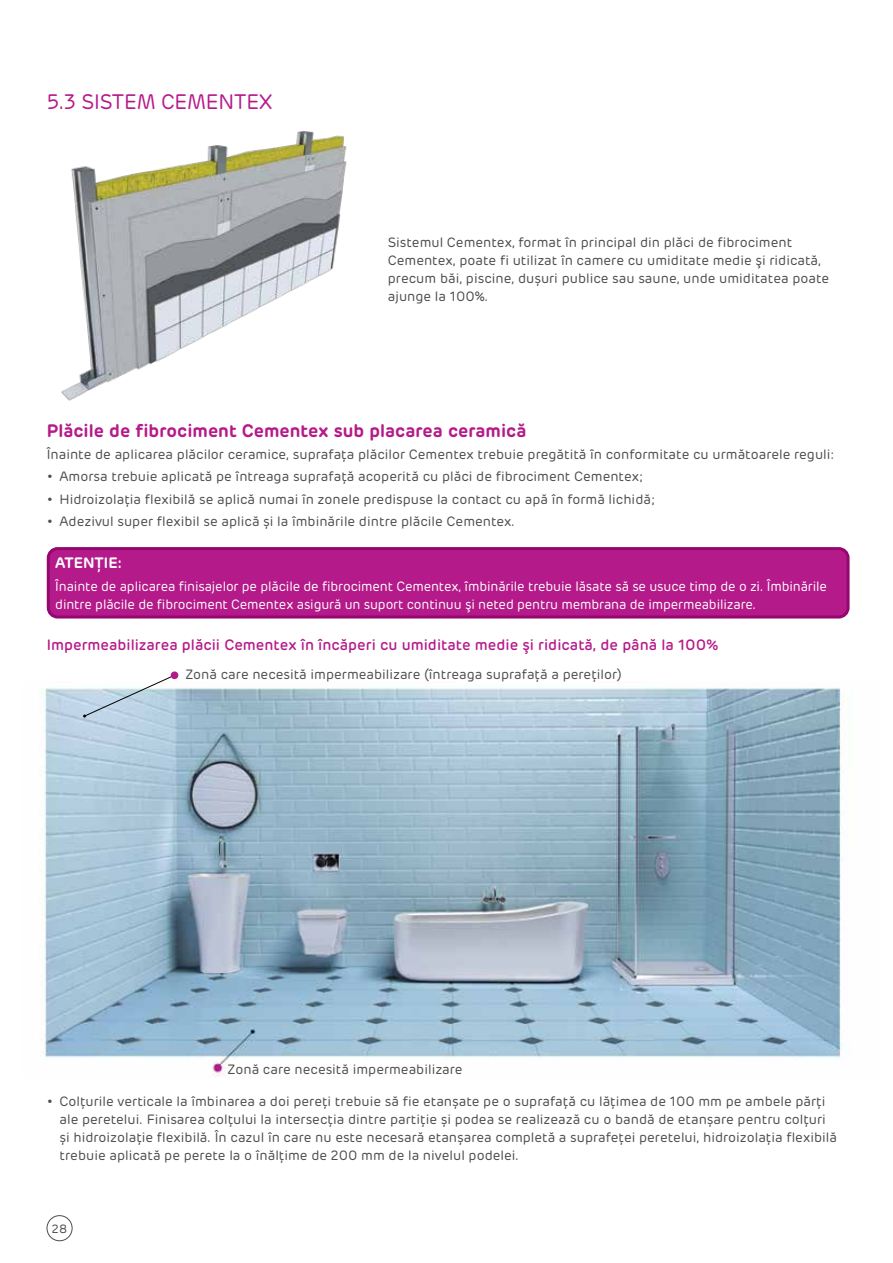
<style>
.page{position:relative;width:893px;height:1263px;background:#fff}
.page>*{position:absolute;margin:0;border:0;box-sizing:border-box;transform-origin:0 0}
.t1{font:21px "Rubrik";letter-spacing:-.01em;color:#b51a8a}
.t2{font:600 18px "Rubrik";color:#b51a8a}
.t3{font:500 15px "Rubrik";color:#b51a8a}
.t4{font:600 15px "Rubrik";color:#fff}
.t5{font:13.5px/18px "Rubrik";color:#4d4d4f}
.t6{font:13.5px/18px "Rubrik";letter-spacing:-.01em;color:#fff}
.t7{font:12px "Rubrik";color:#4d4d4f}
</style>
<div class="page">
<div style="left:47px;top:1215px;width:25px;height:26px;border:1px solid #4d4d4f;border-radius:50%"></div>
<img style="left:61px;top:131px;width:286px;height:270px">
<div style="left:48px;top:549px;width:800px;height:68px;background:#b51a8a;border-radius:9px"></div>
<div style="left:47px;top:547px;width:802px;height:71px;border:3px solid #940670;border-radius:9px"></div>
<img style="left:39px;top:688px;width:805px;height:389px">
<svg style="left:83px;top:674px;width:93px;height:43px"></svg>
<div style="left:171px;top:671px;width:7px;height:8px;background:#b51a8a;border-radius:50%"></div>
<h1 class="t1" style="left:47px;top:89px;width:227px">5.3 SISTEM CEMENTEX</h1>
<p class="t5" style="left:388px;top:233px;width:443px">Sistemul Cementex, format în principal din plăci de fibrociment Cementex, poate fi utilizat în camere cu umiditate medie şi ridicată, precum băi, piscine, dușuri publice sau saune, unde umiditatea poate ajunge la 100%.</p>
<h2 class="t2" style="left:47px;top:419px;width:481px">Plăcile de fibrociment Cementex sub placarea ceramică</h2>
<p class="t5" style="left:47px;top:445px;width:789px">Înainte de aplicarea plăcilor ceramice, suprafaţa plăcilor Cementex trebuie pregătită în conformitate cu următoarele reguli:</p>
<p class="t5" style="left:47px;top:468px;width:598px">• Amorsa trebuie aplicată pe întreaga suprafaţă acoperită cu plăci de fibrociment Cementex;</p>
<p class="t5" style="left:47px;top:490px;width:609px">• Hidroizolaţia flexibilă se aplică numai în zonele predispuse la contact cu apă în formă lichidă;</p>
<p class="t5" style="left:47px;top:512px;width:470px">• Adezivul super flexibil se aplică și la îmbinările dintre plăcile Cementex.</p>
<p class="t4" style="left:55px;top:553px;width:68px">ATENŢIE:</p>
<p class="t6" style="left:55px;top:577px;width:773px">Înainte de aplicarea finisajelor pe plăcile de fibrociment Cementex, îmbinările trebuie lăsate să se usuce timp de o zi. Îmbinările dintre plăcile de fibrociment Cementex asigură un suport continuu şi neted pentru membrana de impermeabilizare.</p>
<p class="t3" style="left:47px;top:635px;width:673px">Impermeabilizarea plăcii Cementex în încăperi cu umiditate medie şi ridicată, de până la 100%</p>
<p class="t5" style="left:185px;top:665px;width:438px">Zonă care necesită impermeabilizare (întreaga suprafaţă a pereţilor)</p>
<p class="t5" style="left:228px;top:1060px;width:237px">Zonă care necesită impermeabilizare</p>
<p class="t5" style="left:60px;top:1092px;width:779px;text-indent:-13px">• Colţurile verticale la îmbinarea a doi pereţi trebuie să fie etanșate pe o suprafaţă cu lăţimea de 100 mm pe ambele părţi ale peretelui. Finisarea colţului la intersecţia dintre partiţie și podea se realizează cu o bandă de etanșare pentru colţuri și hidroizolaţie flexibilă. În cazul în care nu este necesară etanșarea completă a suprafeţei peretelui, hidroizolaţia flexibilă trebuie aplicată pe perete la o înălţime de 200 mm de la nivelul podelei.</p>
<p class="t7" style="left:52px;top:1221px;width:17px">28</p>
</div>
